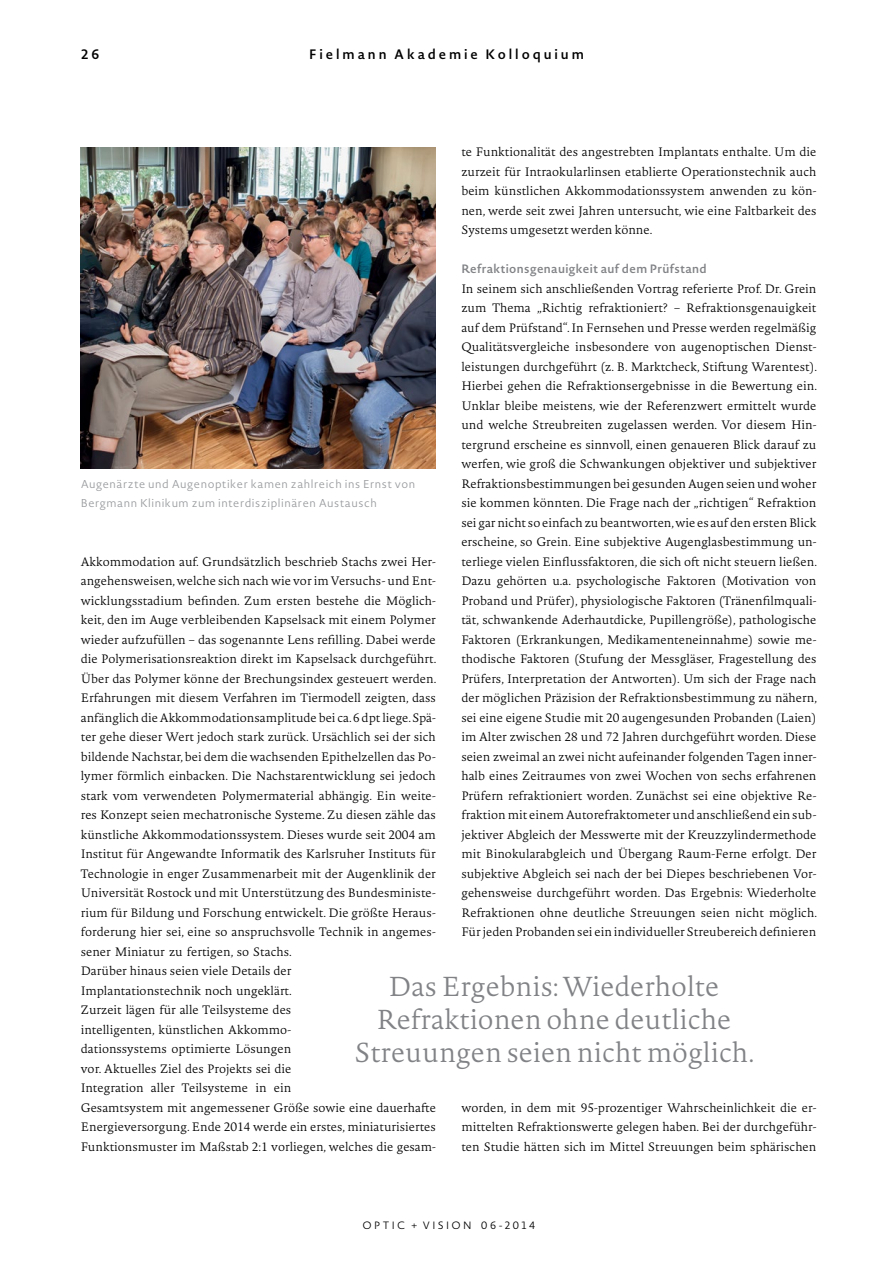
<style>
.page{position:relative;width:893px;height:1263px;background:#fff}
.page>*{position:absolute;margin:0;border:0;box-sizing:border-box;transform-origin:0 0}
.t1{font:200 27px/33px "Novel Pro";color:#808285;text-align:center}
.t2{font:600 13.5px "Novel Sans Pro";letter-spacing:.215em;color:#000}
.t3{font:200 12px/19.5px "Novel Pro";color:#000;text-align:justify}
.t4{font:600 12px "Novel Sans Pro";letter-spacing:.03em;color:#808285}
.t5{font:300 11.25px/19.5px "Novel Sans Pro";letter-spacing:.05em;color:#97999c}
.t6{font:300 10.5px "Novel Sans Pro";letter-spacing:.225em;color:#000}
</style>
<div class="page">
<img style="left:81px;top:148px;width:355px;height:320px">
<p class="t2" style="left:81px;top:44px;width:20px">26</p>
<p class="t2" style="left:309px;top:44px;width:276px">Fielmann Akademie Kolloquium</p>
<p class="t3" style="left:461px;top:142px;width:357px">te Funktionalität des angestrebten Implantats enthalte. Um die zurzeit für Intraokularlinsen etablierte Operationstechnik auch beim künstlichen Akkommodationssystem anwenden zu kön&shy;nen, werde seit zwei Jahren untersucht, wie eine Faltbarkeit des Systems umgesetzt werden könne.</p>
<p class="t4" style="left:461px;top:260px;width:247px">Refraktionsgenauigkeit auf dem Prüfstand</p>
<p class="t3" style="left:461px;top:278px;width:357px">In seinem sich anschließenden Vortrag referierte Prof. Dr. Grein zum Thema „Richtig refraktioniert? – Refraktionsgenauigkeit auf dem Prüfstand“. In Fernsehen und Presse werden regelmäßig Qualitätsvergleiche insbesondere von augenoptischen Dienst&shy;leistungen durchgeführt (z. B. Marktcheck, Stiftung Warentest).<br>Hierbei gehen die Refraktionsergebnisse in die Bewertung ein.<br>Unklar bleibe meistens, wie der Referenzwert ermittelt wurde und welche Streubreiten zugelassen werden. Vor diesem Hin&shy;tergrund erscheine es sinnvoll, einen genaueren Blick darauf zu werfen, wie groß die Schwankungen objektiver und subjektiver Refraktionsbestimmungen bei gesunden Augen seien und woher sie kommen könnten. Die Frage nach der „richtigen“ Refraktion sei gar nicht so einfach zu beantworten, wie es auf den ersten Blick erscheine, so Grein. Eine subjektive Augenglasbestimmung un&shy;terliege vielen Einflussfaktoren, die sich oft nicht steuern ließen.<br>Dazu gehörten u.a. psychologische Faktoren (Motivation von Proband und Prüfer), physiologische Faktoren (Tränenfilmquali&shy;tät, schwankende Aderhautdicke, Pupillengröße), pathologische Faktoren (Erkrankungen, Medikamenteneinnahme) sowie me&shy;thodische Faktoren (Stufung der Messgläser, Fragestellung des Prüfers, Interpretation der Antworten). Um sich der Frage nach der möglichen Präzision der Refraktionsbestimmung zu nähern, sei eine eigene Studie mit 20 augengesunden Probanden (Laien) im Alter zwischen 28 und 72 Jahren durchgeführt worden. Diese seien zweimal an zwei nicht aufeinander folgenden Tagen inner&shy;halb eines Zeitraumes von zwei Wochen von sechs erfahrenen Prüfern refraktioniert worden. Zunächst sei eine objektive Re&shy;fraktion mit einem Autorefraktometer und anschließend ein sub&shy;jektiver Abgleich der Messwerte mit der Kreuzzylindermethode mit Binokularabgleich und Übergang Raum-Ferne erfolgt. Der subjektive Abgleich sei nach der bei Diepes beschriebenen Vor&shy;gehensweise durchgeführt worden. Das Ergebnis: Wiederholte Refraktionen ohne deutliche Streuungen seien nicht möglich.<br>Für jeden Probanden sei ein individueller Streubereich definieren</p>
<p class="t5" style="left:81px;top:474px;width:336px">Augenärzte und Augenoptiker kamen zahlreich ins Ernst von<br>Bergmann Klinikum zum interdisziplinären Austausch</p>
<p class="t3" style="left:81px;top:551px;width:357px;text-align:left">Akkommodation auf. Grundsätzlich beschrieb Stachs zwei Her&shy;angehensweisen, welche sich nach wie vor im Versuchs- und Ent&shy;wicklungsstadium befinden. Zum ersten bestehe die Möglich&shy;keit, den im Auge verbleibenden Kapselsack mit einem Polymer wieder aufzufüllen – das sogenannte Lens refilling. Dabei werde die Polymerisationsreaktion direkt im Kapselsack durchgeführt.<br>Über das Polymer könne der Brechungsindex gesteuert werden.<br>Erfahrungen mit diesem Verfahren im Tiermodell zeigten, dass anfänglich die Akkommodationsamplitude bei ca. 6 dpt liege. Spä&shy;ter gehe dieser Wert jedoch stark zurück. Ursächlich sei der sich bildende Nachstar, bei dem die wachsenden Epithelzellen das Po&shy;lymer förmlich einbacken. Die Nachstarentwicklung sei jedoch stark vom verwendeten Polymermaterial abhängig. Ein weite&shy;res Konzept seien mechatronische Systeme. Zu diesen zähle das künstliche Akkommodationssystem. Dieses wurde seit 2004 am Institut für Angewandte Informatik des Karlsruher Instituts für Technologie in enger Zusammenarbeit mit der Augenklinik der Universität Rostock und mit Unterstützung des Bundesministe&shy;rium für Bildung und Forschung entwickelt. Die größte Heraus&shy;forderung hier sei, eine so anspruchsvolle Technik in angemes&shy;sener Miniatur zu fertigen, so Stachs.<br>Darüber hinaus seien viele Details der<br>Implantationstechnik noch ungeklärt.<br>Zurzeit lägen für alle Teilsysteme des<br>intelligenten, künstlichen Akkommo-<br>dationssystems optimierte Lösungen<br>vor. Aktuelles Ziel des Projekts sei die<br>Integration aller Teilsysteme in ein<br>Gesamtsystem mit angemessener Größe sowie eine dauerhafte Energieversorgung. Ende 2014 werde ein erstes, miniaturisiertes Funktionsmuster im Maßstab 2:1 vorliegen, welches die gesam-</p>
<h1 class="t1" style="left:355px;top:969px;width:401px">Das Ergebnis: Wiederholte<br>Refraktionen ohne deutliche<br>Streuungen seien nicht möglich.</h1>
<p class="t3" style="left:461px;top:1097px;width:357px">worden, in dem mit 95-prozentiger Wahrscheinlichkeit die er&shy;mittelten Refraktionswerte gelegen haben. Bei der durchgeführ&shy;ten Studie hätten sich im Mittel Streuungen beim sphärischen</p>
<p class="t6" style="left:363px;top:1217px;width:174px">OPTIC + VISION 06-2014</p>
</div>
